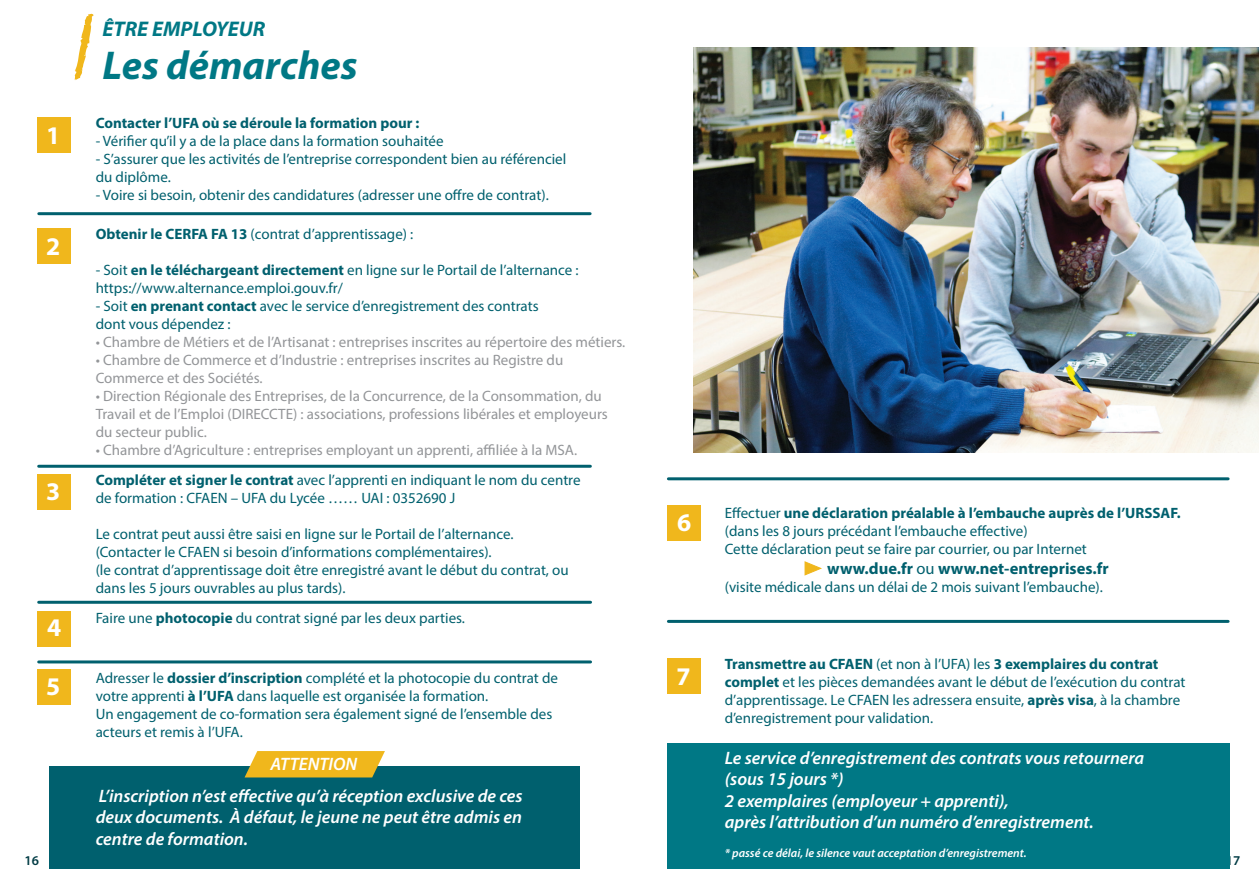
<style>
.page{position:relative;width:1259px;height:893px;background:#fff}
.page>*{position:absolute;margin:0;border:0;box-sizing:border-box;transform-origin:0 0}
.t1{font:italic 700 40.35px "Myriad Pro";color:#007885}
.t2{font:700 25.5px "Myriad Pro";color:#fff}
.t3{font:italic 700 21.3px "Myriad Pro";color:#007885}
.t4{font:italic 600 18px/21.6px "Myriad Pro";color:#fff;text-align:justify}
.t5{font:700 16.5px "Myriad Pro";color:#00606e}
.t6{font:15px/18px "Myriad Pro";color:#00606e}
.t7{font:15px/18px "Myriad Pro";color:#939598}
.t8{font:700 15px "Myriad Pro";color:#00606e}
.t9{font:600 13.5px "Myriad Pro";color:#003b44}
.t10{font:italic 600 12px "Myriad Pro";color:#fff}
.s1{font-weight:700}
.s2{font-weight:400}
</style>
<div class="page">
<div style="left:49px;top:766px;width:530px;height:103px;background:#00606e"></div>
<svg style="left:244px;top:751px;width:141px;height:26px;background:#e7b72c"></svg>
<img style="left:693px;top:48px;width:566px;height:405px">
<svg style="left:74px;top:13px;width:20px;height:67px"></svg>
<hr style="left:39px;top:212px;width:551px;height:3px;background:#00606e">
<hr style="left:39px;top:465px;width:551px;height:3px;background:#00606e">
<hr style="left:39px;top:601px;width:551px;height:3px;background:#00606e">
<hr style="left:39px;top:660px;width:551px;height:3px;background:#00606e">
<div style="left:37px;top:228px;width:34px;height:35px;background:#f0b71c"></div>
<div style="left:37px;top:118px;width:34px;height:35px;background:#f0b71c"></div>
<div style="left:37px;top:474px;width:34px;height:35px;background:#f0b71c"></div>
<div style="left:37px;top:611px;width:34px;height:35px;background:#f0b71c"></div>
<div style="left:37px;top:669px;width:34px;height:36px;background:#f0b71c"></div>
<div style="left:667px;top:743px;width:562px;height:126px;background:#007885"></div>
<hr style="left:668px;top:477px;width:560px;height:3px;background:#00606e">
<hr style="left:668px;top:620px;width:560px;height:3px;background:#00606e">
<div style="left:667px;top:506px;width:34px;height:35px;background:#f0b71c"></div>
<div style="left:666px;top:658px;width:34px;height:35px;background:#f0b71c"></div>
<svg style="left:804px;top:562px;width:17px;height:13px"></svg>
<p class="t2" style="left:46px;top:119px;width:16px">1</p>
<p class="t2" style="left:46px;top:229px;width:16px">2</p>
<p class="t2" style="left:46px;top:474px;width:16px">3</p>
<p class="t2" style="left:47px;top:611px;width:16px">4</p>
<p class="t3" style="left:103px;top:15px;width:164px">ÊTRE EMPLOYEUR</p>
<p class="t1" style="left:103px;top:39px;width:256px">Les démarches</p>
<p class="t8" style="left:96px;top:113px;width:325px">Contacter l’UFA où se déroule la formation pour :</p>
<p class="t6" style="left:96px;top:132px;width:349px">- Vérifier qu’il y a de la place dans la formation souhaitée</p>
<p class="t6" style="left:96px;top:150px;width:472px">- S’assurer que les activités de l’entreprise correspondent bien au référenciel</p>
<p class="t6" style="left:96px;top:168px;width:77px">du diplôme.</p>
<p class="t6" style="left:96px;top:186px;width:454px">- Voire si besoin, obtenir des candidatures (adresser une offre de contrat).</p>
<p class="t6" style="left:96px;top:224px;width:319px"><span class="s1">Obtenir le CERFA FA 13</span> (contrat d’apprentissage) :</p>
<p class="t6" style="left:96px;top:260px;width:484px">- Soit <span class="s1">en le téléchargeant directement</span> en ligne sur le Portail de l’alternance :</p>
<p class="t6" style="left:96px;top:278px;width:249px">https://www.alternance.emploi.gouv.fr/</p>
<p class="t6" style="left:96px;top:296px;width:444px">- Soit <span class="s1">en prenant contact</span> avec le service d’enregistrement des contrats</p>
<p class="t6" style="left:96px;top:314px;width:136px">dont vous dépendez :</p>
<p class="t7" style="left:96px;top:332px;width:531px">• Chambre de Métiers et de l’Artisanat : entreprises inscrites au répertoire des métiers.</p>
<p class="t7" style="left:96px;top:350px;width:469px">• Chambre de Commerce et d’Industrie : entreprises inscrites au Registre du</p>
<p class="t7" style="left:96px;top:368px;width:168px">Commerce et des Sociétés.</p>
<p class="t7" style="left:96px;top:386px;width:514px">• Direction Régionale des Entreprises, de la Concurrence, de la Consommation, du<br>Travail et de l’Emploi (DIRECCTE) : associations, professions libérales et employeurs</p>
<p class="t7" style="left:96px;top:422px;width:113px">du secteur public.</p>
<p class="t7" style="left:96px;top:440px;width:483px">• Chambre d’Agriculture : entreprises employant un apprenti, affiliée à la MSA.</p>
<p class="t6" style="left:96px;top:470px;width:486px"><span class="s1">Compléter et signer le contrat</span> avec l’apprenti en indiquant le nom du centre de formation : CFAEN – UFA du Lycée …… UAI : 0352690 J</p>
<p class="t6" style="left:96px;top:524px;width:419px">Le contrat peut aussi être saisi en ligne sur le Portail de l’alternance.</p>
<p class="t6" style="left:96px;top:542px;width:397px">(Contacter le CFAEN si besoin d’informations complémentaires).</p>
<p class="t6" style="left:96px;top:560px;width:474px">(le contrat d’apprentissage doit être enregistré avant le début du contrat, ou dans les 5 jours ouvrables au plus tards).</p>
<p class="t6" style="left:96px;top:609px;width:371px">Faire une <span class="s1">photocopie</span> du contrat signé par les deux parties.</p>
<p class="t2" style="left:677px;top:506px;width:16px">6</p>
<p class="t8" style="left:725px;top:503px;width:457px"><span class="s2">Effectuer</span> une déclaration préalable à l’embauche auprès de l’URSSAF.</p>
<p class="t6" style="left:725px;top:522px;width:304px">(dans les 8 jours précédant l’embauche effective)</p>
<p class="t6" style="left:725px;top:540px;width:363px">Cette déclaration peut se faire par courrier, ou par Internet</p>
<p class="t5" style="left:827px;top:558px;width:283px">www.due.fr <span class="s2">ou</span> www.net-entreprises.fr</p>
<p class="t6" style="left:725px;top:578px;width:379px">(visite médicale dans un délai de 2 mois suivant l’embauche).</p>
<p class="t8" style="left:725px;top:654px;width:435px">Transmettre au CFAEN <span class="s2">(et non à l’UFA) les</span> 3 exemplaires du contrat</p>
<p class="t6" style="left:725px;top:673px;width:462px"><span class="s1">complet</span> et les pièces demandées avant le début de l’exécution du contrat</p>
<p class="t6" style="left:725px;top:691px;width:457px">d’apprentissage. Le CFAEN les adressera ensuite, <span class="s1">après visa</span>, à la chambre</p>
<p class="t6" style="left:725px;top:709px;width:210px">d’enregistrement pour validation.</p>
<p class="t4" style="left:725px;top:746px;width:421px">Le service d’enregistrement des contrats vous retournera</p>
<p class="t4" style="left:725px;top:768px;width:120px">(sous 15 jours *)</p>
<p class="t4" style="left:725px;top:789px;width:285px">2 exemplaires (employeur + apprenti),</p>
<p class="t4" style="left:725px;top:811px;width:370px">après l’attribution d’un numéro d’enregistrement.</p>
<p class="t10" style="left:725px;top:845px;width:303px">* passé ce délai, le silence vaut acceptation d’enregistrement.</p>
<p class="t2" style="left:676px;top:660px;width:16px">7</p>
<p class="t6" style="left:96px;top:669px;width:464px">Adresser le <span class="s1">dossier d’inscription</span> complété et la photocopie du contrat de votre apprenti <span class="s1">à l’UFA</span> dans laquelle est organisée la formation.</p>
<p class="t6" style="left:96px;top:705px;width:458px">Un engagement de co-formation sera également signé de l’ensemble des</p>
<p class="t6" style="left:96px;top:723px;width:149px">acteurs et remis à l’UFA.</p>
<p class="t2" style="left:46px;top:669px;width:16px">5</p>
<p class="t4" style="left:270px;top:753px;width:88px">ATTENTION</p>
<p class="t4" style="left:96px;top:784px;width:428px">L’inscription n’est effective qu’à réception exclusive de ces deux documents. À défaut, le jeune ne peut être admis en centre de formation.</p>
<p class="t9" style="left:24px;top:852px;width:16px">16</p>
<p class="t9" style="left:1226px;top:852px;width:16px">17</p>
</div>
